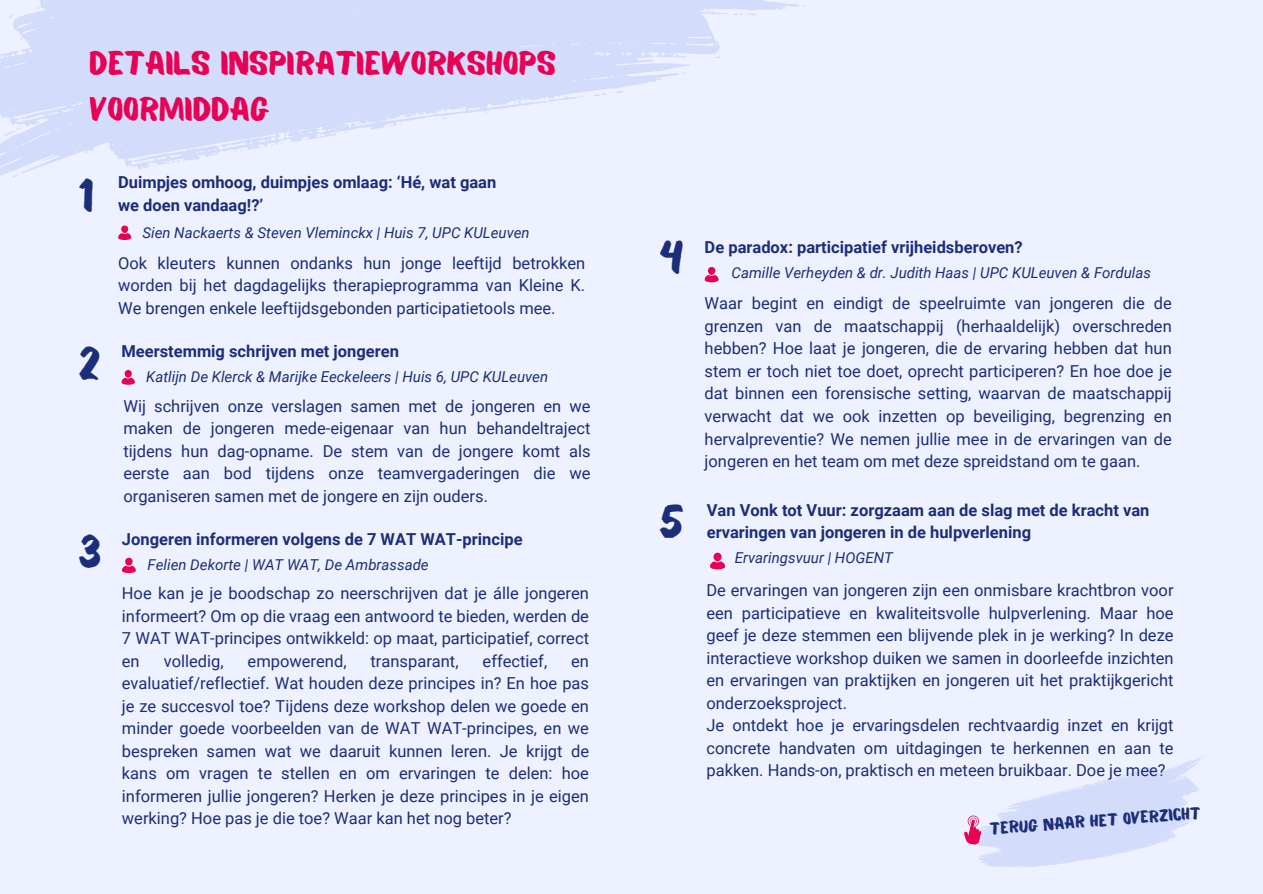
<style>
.page{position:relative;width:1263px;height:894px;background:#fff}
.page>*{position:absolute;margin:0;border:0;box-sizing:border-box;transform-origin:0 0}
.t1{font:45.75px "Balmy";color:#1c2e7a}
.t2{font:33px/46.2px "Balmy";color:#e80054}
.t3{font:16.95px "Balmy";color:#1c2e7a}
.t4{font:16.5px/22.5px "Roboto";color:#1c2e7a;text-align:justify}
.t5{font:700 16.5px/22.5px "Roboto";color:#1c2e7a}
.t6{font:italic 15px "Roboto";color:#1c2e7a}
</style>
<div class="page">
<div style="left:0;top:0;width:1263px;height:893px;background:#eef1ff"></div>
<div style="left:121px;top:225px;width:7px;height:8px;background:#e80054;border-radius:50%"></div>
<svg style="left:118px;top:233px;width:13px;height:7px"></svg>
<div style="left:125px;top:370px;width:7px;height:7px;background:#e80054;border-radius:50%"></div>
<svg style="left:122px;top:377px;width:13px;height:7px"></svg>
<div style="left:125px;top:557px;width:8px;height:8px;background:#e80054;border-radius:50%"></div>
<svg style="left:122px;top:565px;width:13px;height:8px"></svg>
<svg style="left:0;top:0;width:805px;height:177px;fill:#d3dcfb"></svg>
<svg style="left:343px;top:132px;width:7px;height:2px"></svg>
<svg style="left:127px;top:168px;width:7px;height:2px"></svg>
<svg style="left:543px;top:91px;width:80px;height:15px"></svg>
<svg style="left:682px;top:72px;width:11px;height:2px"></svg>
<svg style="left:400px;top:123px;width:9px;height:2px"></svg>
<svg style="left:280px;top:134px;width:7px;height:10px"></svg>
<svg style="left:172px;top:160px;width:11px;height:3px"></svg>
<svg style="left:221px;top:143px;width:25px;height:11px"></svg>
<svg style="left:442px;top:110px;width:9px;height:9px"></svg>
<svg style="left:964px;top:755px;width:240px;height:113px"></svg>
<div style="left:708px;top:267px;width:7px;height:8px;background:#e80054;border-radius:50%"></div>
<svg style="left:705px;top:275px;width:13px;height:7px"></svg>
<svg style="left:713px;top:552px;width:9px;height:9px"></svg>
<svg style="left:710px;top:561px;width:15px;height:8px"></svg>
<p class="t2" style="left:89px;top:44px;width:468px">DETAILS INSPIRATIEWORKSHOPS<br>VOORMIDDAG</p>
<h2 class="t1" style="left:78px;top:178px;width:17px">1</h2>
<p class="t5" style="left:118px;top:171px;width:380px">Duimpjes omhoog, duimpjes omlaag: ‘Hé, wat gaan we doen vandaag!?’</p>
<h1 class="t6" style="left:142px;top:223px;width:389px">Sien Nackaerts &amp; Steven Vleminckx | Huis 7, UPC KULeuven</h1>
<p class="t4" style="left:118px;top:252px;width:469px">Ook kleuters kunnen ondanks hun jonge leeftijd betrokken worden bij het dagdagelijks therapieprogramma van Kleine K.<br>We brengen enkele leeftijdsgebonden participatietools mee.</p>
<p class="t1" style="left:78px;top:346px;width:23px">2</p>
<p class="t5" style="left:121px;top:340px;width:279px">Meerstemmig schrijven met jongeren</p>
<p class="t6" style="left:146px;top:368px;width:403px">Katlijn De Klerck &amp; Marijke Eeckeleers | Huis 6, UPC KULeuven</p>
<h3 class="t4" style="left:123px;top:394px;width:469px">Wij schrijven onze verslagen samen met de jongeren en we maken de jongeren mede-eigenaar van hun behandeltraject tijdens hun dag-opname. De stem van de jongere komt als eerste aan bod tijdens onze teamvergaderingen die we organiseren samen met de jongere en zijn ouders.</h3>
<h3 class="t1" style="left:78px;top:533px;width:24px">3</h3>
<h2 class="t5" style="left:122px;top:527px;width:402px">Jongeren informeren volgens de 7 WAT WAT-principe</h2>
<p class="t6" style="left:148px;top:555px;width:283px">Felien Dekorte | WAT WAT, De Ambrassade</p>
<p class="t4" style="left:122px;top:582px;width:469px">Hoe kan je je boodschap zo neerschrijven dat je álle jongeren informeert? Om op die vraag een antwoord te bieden, werden de 7 WAT WAT-principes ontwikkeld: op maat, participatief, correct en</p>
<p class="t4" style="left:164px;top:649px;width:61px">volledig,</p>
<p class="t4" style="left:248px;top:649px;width:100px">empowerend,</p>
<p class="t4" style="left:371px;top:649px;width:90px">transparant,</p>
<p class="t4" style="left:483px;top:649px;width:66px">effectief,</p>
<p class="t4" style="left:122px;top:649px;width:469px;text-indent:449px">en evaluatief/reflectief. Wat houden deze principes in? En hoe pas je ze succesvol toe? Tijdens deze workshop delen we goede en minder goede voorbeelden van de WAT WAT-principes, en we bespreken samen wat we daaruit kunnen leren. Je krijgt de kans om vragen te stellen en om ervaringen te delen: hoe informeren jullie jongeren? Herken je deze principes in je eigen werking? Hoe pas je die toe? Waar kan het nog beter?</p>
<p class="t1" style="left:659px;top:240px;width:26px">4</p>
<h2 class="t1" style="left:659px;top:503px;width:26px">5</h2>
<h3 class="t5" style="left:705px;top:235px;width:320px">De paradox: participatief vrijheidsberoven?</h3>
<p class="t6" style="left:732px;top:264px;width:421px">Camille Verheyden &amp; dr. Judith Haas | UPC KULeuven &amp; Fordulas</p>
<h2 class="t4" style="left:705px;top:292px;width:469px">Waar begint en eindigt de speelruimte van jongeren die de grenzen van de maatschappij (herhaaldelijk) overschreden hebben? Hoe laat je jongeren, die de ervaring hebben dat hun stem er toch niet toe doet, oprecht participeren? En hoe doe je dat binnen een forensische setting, waarvan de maatschappij verwacht dat we ook inzetten op beveiliging, begrenzing en hervalpreventie? We nemen jullie mee in de ervaringen van de jongeren en het team om met deze spreidstand om te gaan.</h2>
<p class="t5" style="left:707px;top:499px;width:444px">Van Vonk tot Vuur: zorgzaam aan de slag met de kracht van ervaringen van jongeren in de hulpverlening</p>
<p class="t6" style="left:735px;top:549px;width:160px">Ervaringsvuur | HOGENT</p>
<h3 class="t4" style="left:706px;top:579px;width:469px;text-align:left">De ervaringen van jongeren zijn een onmisbare krachtbron voor een participatieve en kwaliteitsvolle hulpverlening. Maar hoe geef je deze stemmen een blijvende plek in je werking? In deze interactieve workshop duiken we samen in doorleefde inzichten en ervaringen van praktijken en jongeren uit het praktijkgericht onderzoeksproject.<br>Je ontdekt hoe je ervaringsdelen rechtvaardig inzet en krijgt concrete handvaten om uitdagingen te herkennen en aan te pakken. Hands-on, praktisch en meteen bruikbaar. Doe je mee?</h3>
<p class="t3" style="left:989px;top:821px;width:213px;rotate:-4deg">TERUG NAAR HET OVERZICHT</p>
</div>
